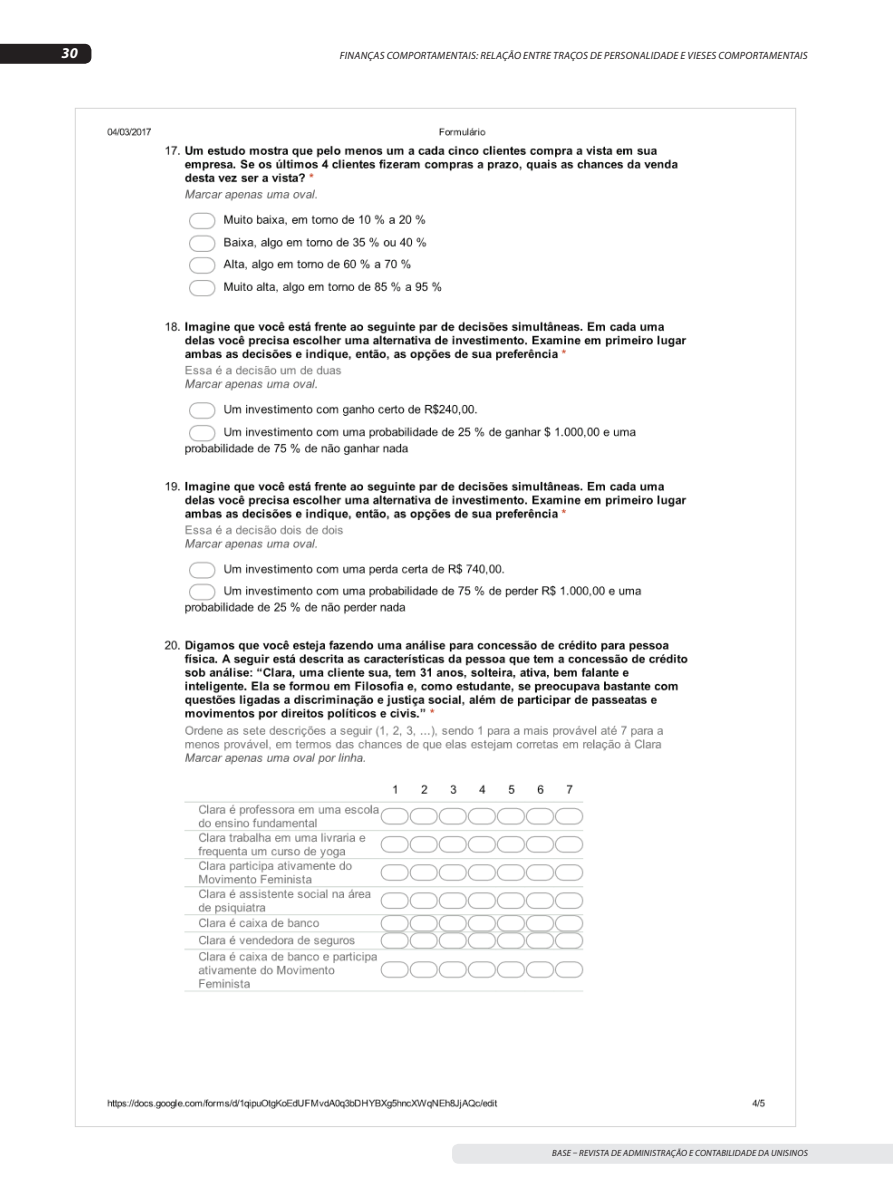
<style>
.page{position:relative;width:893px;height:1191px;background:#fff}
.page>*{position:absolute;margin:0;border:0;box-sizing:border-box;transform-origin:0 0}
.t1{font:italic 700 15px "Myriad Pro";color:#fff}
.t2{font:italic 10.5px "Myriad Pro";letter-spacing:.02em;color:#231f20}
.t3{font:italic 9px "Myriad Pro";letter-spacing:.02em;color:#231f20}
</style>
<div class="page">
<div style="left:452px;top:1144px;width:440px;height:19px;background:#e6e7e9"></div>
<div style="left:0;top:44px;width:91px;height:20px;background:#231f20"></div>
<img style="left:75px;top:108px;width:721px;height:1019px">
<h1 class="t1" style="left:62px;top:43px;width:18px">30</h1>
<p class="t2" style="left:340px;top:49px;width:469px">FINANÇAS COMPORTAMENTAIS: RELAÇÃO ENTRE TRAÇOS DE PERSONALIDADE E VIESES COMPORTAMENTAIS</p>
<p class="t3" style="left:552px;top:1147px;width:257px">BASE – REVISTA DE ADMINISTRAÇÃO E CONTABILIDADE DA UNISINOS</p>
</div>
